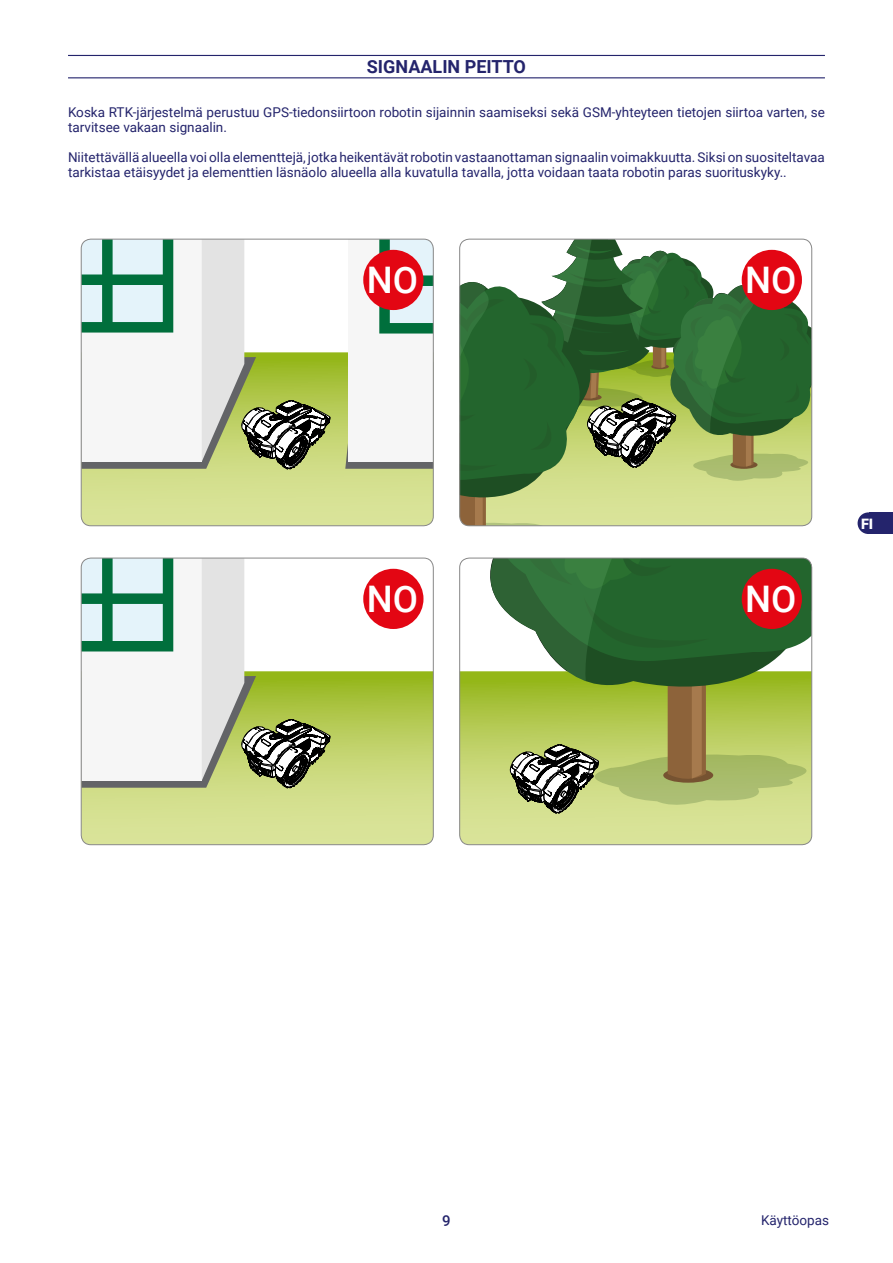
<style>
.page{position:relative;width:893px;height:1263px;background:#fff}
.page>*{position:absolute;margin:0;border:0;box-sizing:border-box;transform-origin:0 0}
.t1{font:500 36.6px "Roboto";color:#fff}
.t2{font:700 18px "Roboto";color:#24246c}
.t3{font:500 15px "Roboto";color:#24246c}
.t4{font:900 14.4px "Roboto";color:#fff}
.t5{font:13.5px/15px "Roboto";color:#24246c}
</style>
<div class="page">
<div style="left:868px;top:512px;width:25px;height:22px;background:#24246c"></div>
<div style="left:858px;top:512px;width:21px;height:22px;background:#24246c;border-radius:50%"></div>
<hr style="left:68px;top:55px;width:757px;height:1px;background:#24246c">
<hr style="left:68px;top:77px;width:757px;height:1px;background:#24246c">
<svg style="left:81px;top:352px;width:352px;height:174px;background:#d2df8d"></svg>
<svg style="left:345px;top:362px;width:87px;height:107px"></svg>
<div style="left:348px;top:239px;width:85px;height:223px;background:#f6f6f6"></div>
<svg style="left:379px;top:239px;width:54px;height:94px;background:#9ec7bc"></svg>
<div style="left:382px;top:275px;width:51px;height:11px;background:#006f3c"></div>
<svg style="left:81px;top:239px;width:249px;height:230px"></svg>
<div style="left:363px;top:250px;width:60px;height:60px;background:#e30613;border-radius:50%"></div>
<div style="left:81px;top:239px;width:353px;height:287px;border:1px solid #878787;border-radius:10px"></div>
<svg style="left:460px;top:239px;width:352px;height:287px;background:#71965f"></svg>
<div style="left:742px;top:250px;width:60px;height:60px;background:#e30613;border-radius:50%"></div>
<div style="left:459px;top:239px;width:353px;height:287px;border:1px solid #878787;border-radius:10px"></div>
<svg style="left:81px;top:671px;width:352px;height:174px;background:#c9d87b"></svg>
<svg style="left:81px;top:558px;width:249px;height:230px"></svg>
<div style="left:363px;top:569px;width:60px;height:60px;background:#e30613;border-radius:50%"></div>
<div style="left:81px;top:558px;width:353px;height:287px;border:1px solid #878787;border-radius:10px"></div>
<svg style="left:460px;top:711px;width:352px;height:134px;background:#d6e193"></svg>
<svg style="left:460px;top:558px;width:9px;height:153px"></svg>
<svg style="left:469px;top:558px;width:343px;height:255px;background:#809f57"></svg>
<div style="left:742px;top:569px;width:60px;height:60px;background:#e30613;border-radius:50%"></div>
<div style="left:459px;top:558px;width:353px;height:287px;border:1px solid #878787;border-radius:10px"></div>
<h2 class="t2" style="left:367px;top:54px;width:161px">SIGNAALIN PEITTO</h2>
<p class="t5" style="left:68px;top:104px;width:758px">Koska RTK-järjestelmä perustuu GPS-tiedonsiirtoon robotin sijainnin saamiseksi sekä GSM-yhteyteen tietojen siirtoa varten, se tarvitsee vakaan signaalin.</p>
<p class="t5" style="left:68px;top:149px;width:758px">Niitettävällä alueella voi olla elementtejä, jotka heikentävät robotin vastaanottaman signaalin voimakkuutta. Siksi on suositeltavaa tarkistaa etäisyydet ja elementtien läsnäolo alueella alla kuvatulla tavalla, jotta voidaan taata robotin paras suorituskyky..</p>
<h1 class="t1" style="left:367px;top:254px;width:53px">NO</h1>
<h1 class="t1" style="left:745px;top:254px;width:53px">NO</h1>
<h1 class="t1" style="left:367px;top:573px;width:53px">NO</h1>
<h1 class="t1" style="left:745px;top:573px;width:53px">NO</h1>
<p class="t4" style="left:861px;top:513px;width:14px">FI</p>
<p class="t3" style="left:442px;top:1210px;width:10px">9</p>
<p class="t5" style="left:761px;top:1212px;width:70px">Käyttöopas</p>
</div>
